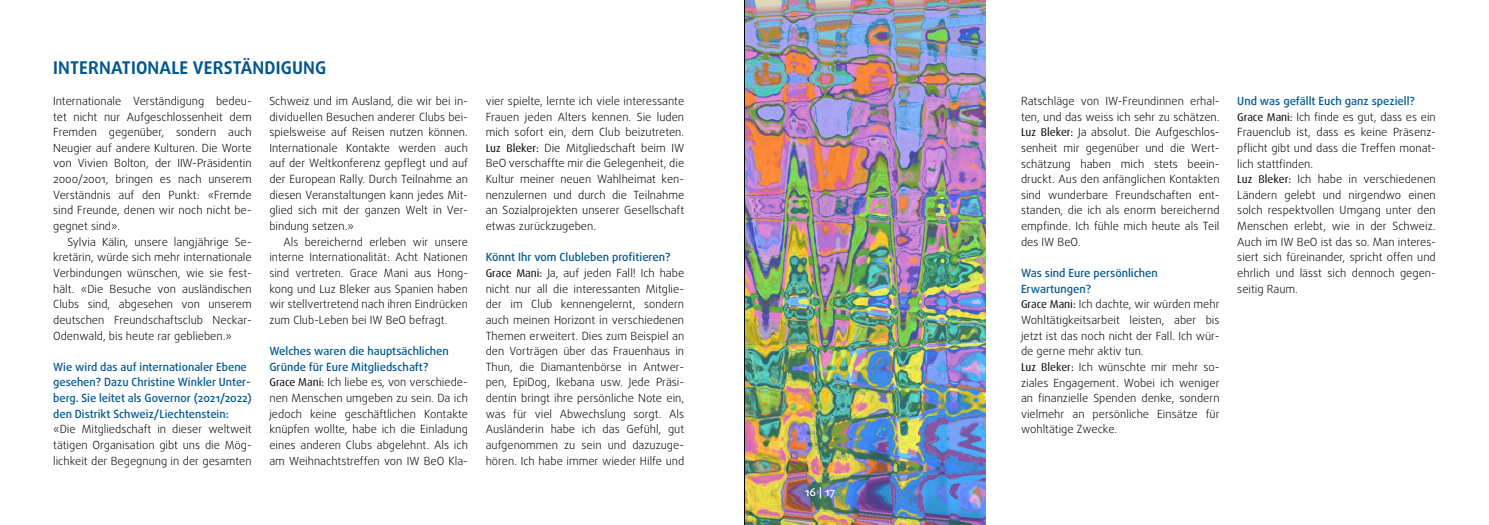
<style>
.page{position:relative;width:1489px;height:525px;background:#fff}
.page>*{position:absolute;margin:0;border:0;box-sizing:border-box;transform-origin:0 0}
.t1{font:700 17.5px "Daxline Pro";letter-spacing:.01em;color:#00588f}
.t2{font:300 11.25px/15.6px "Daxline Pro";color:#000;text-align:justify}
.t3{font:500 11.25px/15.6px "Daxline Pro";color:#00588f}
.t4{font:500 11.25px "Daxline Pro";color:#fff}
.s1{font-weight:500;color:#00588f}
.s2{font-family:"Dax";font-weight:400}
</style>
<div class="page">
<img style="left:745px;top:0;width:240px;height:524px">
<hr style="left:744px;top:0;width:1px;height:524px;background:#000">
<h1 class="t1" style="left:53px;top:56px;width:274px">INTERNATIONALE VERSTÄNDIGUNG</h1>
<p class="t2" style="left:269px;top:93px;width:200px">Schweiz und im Ausland, die wir bei in&shy;dividuellen Besuchen anderer Clubs bei&shy;spielsweise auf Reisen nutzen können.<br>Internationale Kontakte werden auch auf der Weltkonferenz gepflegt und auf der European Rally. Durch Teilnahme an diesen Veranstaltungen kann jedes Mit&shy;glied sich mit der ganzen Welt in Ver&shy;bindung setzen.»</p>
<p class="t2" style="left:269px;top:234px;width:200px;text-indent:14px">Als bereichernd erleben wir unsere interne Internationalität: Acht Nationen sind vertreten. Grace Mani aus Hong&shy;kong und Luz Bleker aus Spanien haben wir stellvertretend nach ihren Eindrücken zum Club-Leben bei IW BeO befragt.</p>
<p class="t2" style="left:269px;top:343px;width:200px;text-align:left"><span class="s1">Welches waren die hauptsächlichen Gründe für Eure Mitgliedschaft?<br></span><span class="s2">Grace Mani:</span> Ich liebe es, von verschiede&shy;nen Menschen umgeben zu sein. Da ich jedoch keine geschäftlichen Kontakte knüpfen wollte, habe ich die Einladung eines anderen Clubs abgelehnt. Als ich am Weihnachtstreffen von IW BeO Kla-</p>
<p class="t2" style="left:53px;top:93px;width:200px">Internationale Verständigung bedeu&shy;tet nicht nur Aufgeschlossenheit dem Fremden gegenüber, sondern auch Neugier auf andere Kulturen. Die Worte von Vivien Bolton, der IIW-Präsidentin 2000/2001, bringen es nach unserem Verständnis auf den Punkt: «Fremde sind Freunde, denen wir noch nicht be&shy;gegnet sind».</p>
<p class="t2" style="left:53px;top:234px;width:200px;text-indent:14px">Sylvia Kälin, unsere langjährige Se&shy;kretärin, würde sich mehr internationale Verbindungen wünschen, wie sie fest&shy;hält. «Die Besuche von ausländischen Clubs sind, abgesehen von unserem deutschen Freundschaftsclub Neckar-Odenwald, bis heute rar geblieben.»</p>
<p class="t3" style="left:53px;top:359px;width:200px">Wie wird das auf internationaler Ebene gesehen? Dazu Christine Winkler Unter&shy;berg. Sie leitet als Governor (2021/2022) den Distrikt Schweiz/Liechtenstein:</p>
<p class="t2" style="left:53px;top:421px;width:200px">«Die Mitgliedschaft in dieser weltweit tätigen Organisation gibt uns die Mög&shy;lichkeit der Begegnung in der gesamten</p>
<p class="t2" style="left:485px;top:93px;width:200px">vier spielte, lernte ich viele interessante Frauen jeden Alters kennen. Sie luden mich sofort ein, dem Club beizutreten.<br><span class="s2">Luz Bleker:</span> Die Mitgliedschaft beim IW BeO verschaffte mir die Gelegenheit, die Kultur meiner neuen Wahlheimat ken&shy;nenzulernen und durch die Teilnahme an Sozialprojekten unserer Gesellschaft etwas zurückzugeben.</p>
<p class="t2" style="left:485px;top:249px;width:200px;text-align:left"><span class="s1">Könnt Ihr vom Clubleben profitieren?<br></span><span class="s2">Grace Mani:</span> Ja, auf jeden Fall! Ich habe nicht nur all die interessanten Mitglie&shy;der im Club kennengelernt, sondern auch meinen Horizont in verschiedenen Themen erweitert. Dies zum Beispiel an den Vorträgen über das Frauenhaus in Thun, die Diamantenbörse in Antwer&shy;pen, EpiDog, Ikebana usw. Jede Präsi&shy;dentin bringt ihre persönliche Note ein, was für viel Abwechslung sorgt. Als Ausländerin habe ich das Gefühl, gut aufgenommen zu sein und dazuzuge&shy;hören. Ich habe immer wieder Hilfe und</p>
<p class="t4" style="left:804px;top:484px;width:32px">16 | 17</p>
<p class="t2" style="left:1020px;top:93px;width:200px">Ratschläge von IW-Freundinnen erhal&shy;ten, und das weiss ich sehr zu schätzen.<br><span class="s2">Luz Bleker:</span> Ja absolut. Die Aufgeschlos&shy;senheit mir gegenüber und die Wert&shy;schätzung haben mich stets beein&shy;druckt. Aus den anfänglichen Kontakten sind wunderbare Freundschaften ent&shy;standen, die ich als enorm bereichernd empfinde. Ich fühle mich heute als Teil des IW BeO.</p>
<p class="t2" style="left:1020px;top:265px;width:200px;text-align:left"><span class="s1">Was sind Eure persönlichen<br>Erwartungen?<br></span><span class="s2">Grace Mani:</span> Ich dachte, wir würden mehr<br>Wohltätigkeitsarbeit leisten, aber bis jetzt ist das noch nicht der Fall. Ich wür&shy;de gerne mehr aktiv tun.<br><span class="s2">Luz Bleker:</span> Ich wünschte mir mehr so&shy;ziales Engagement. Wobei ich weniger an finanzielle Spenden denke, sondern vielmehr an persönliche Einsätze für wohltätige Zwecke.</p>
<p class="t2" style="left:1237px;top:93px;width:200px;text-align:left"><span class="s1">Und was gefällt Euch ganz speziell?<br></span><span class="s2">Grace Mani:</span> Ich finde es gut, dass es ein Frauenclub ist, dass es keine Präsenz&shy;pflicht gibt und dass die Treffen monat&shy;lich stattfinden.<br><span class="s2">Luz Bleker:</span> Ich habe in verschiedenen Ländern gelebt und nirgendwo einen solch respektvollen Umgang unter den Menschen erlebt, wie in der Schweiz.<br>Auch im IW BeO ist das so. Man interes&shy;siert sich füreinander, spricht offen und ehrlich und lässt sich dennoch gegen&shy;seitig Raum.</p>
</div>
